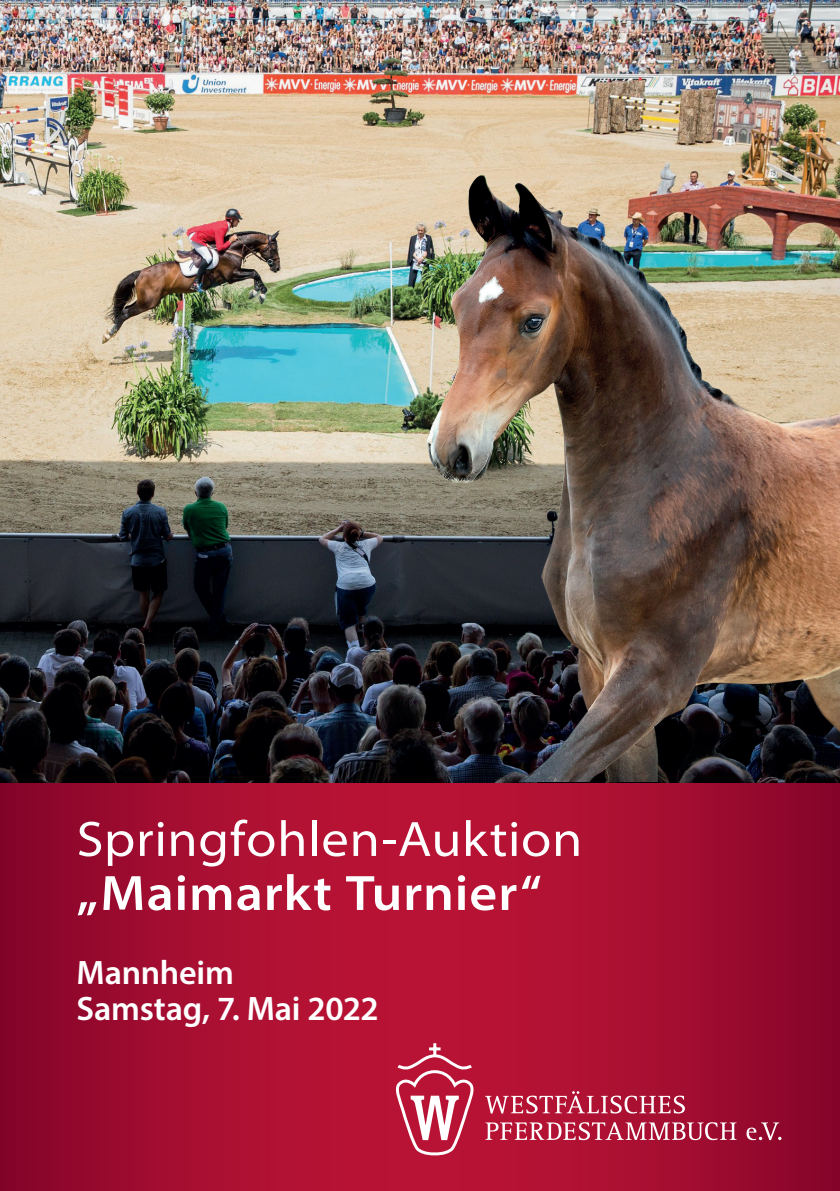
<style>
.page{position:relative;width:840px;height:1191px;background:#fff}
.page>*{position:absolute;margin:0;border:0;box-sizing:border-box;transform-origin:0 0}
.t1{font:semi-expanded 50px "Myriad Pro";letter-spacing:.015em;color:#fff}
.t2{font:600 semi-expanded 50px "Myriad Pro";letter-spacing:.015em;color:#fff}
.t3{font:600 34px/36px "Myriad Pro";letter-spacing:-.01em;color:#fff}
</style>
<div class="page">
<svg style="left:0;top:782px;width:839px;height:409px;background:#a40d30"></svg>
<svg style="left:484px;top:1091px;width:200px;height:22px;background:#c14761"></svg>
<svg style="left:485px;top:1122px;width:251px;height:18px"></svg>
<svg style="left:746px;top:1122px;width:35px;height:18px"></svg>
<svg style="left:395px;top:1043px;width:79px;height:112px"></svg>
<img style="left:0;top:0;width:839px;height:782px">
<img style="left:159px;top:98px;width:680px;height:683px">
<h1 class="t1" style="left:77px;top:807px;width:507px">Springfohlen-Auktion</h1>
<h1 class="t2" style="left:77px;top:860px;width:466px">„Maimarkt Turnier“</h1>
<p class="t3" style="left:77px;top:953px;width:303px">Mannheim<br>Samstag, 7. Mai 2022</p>
</div>
